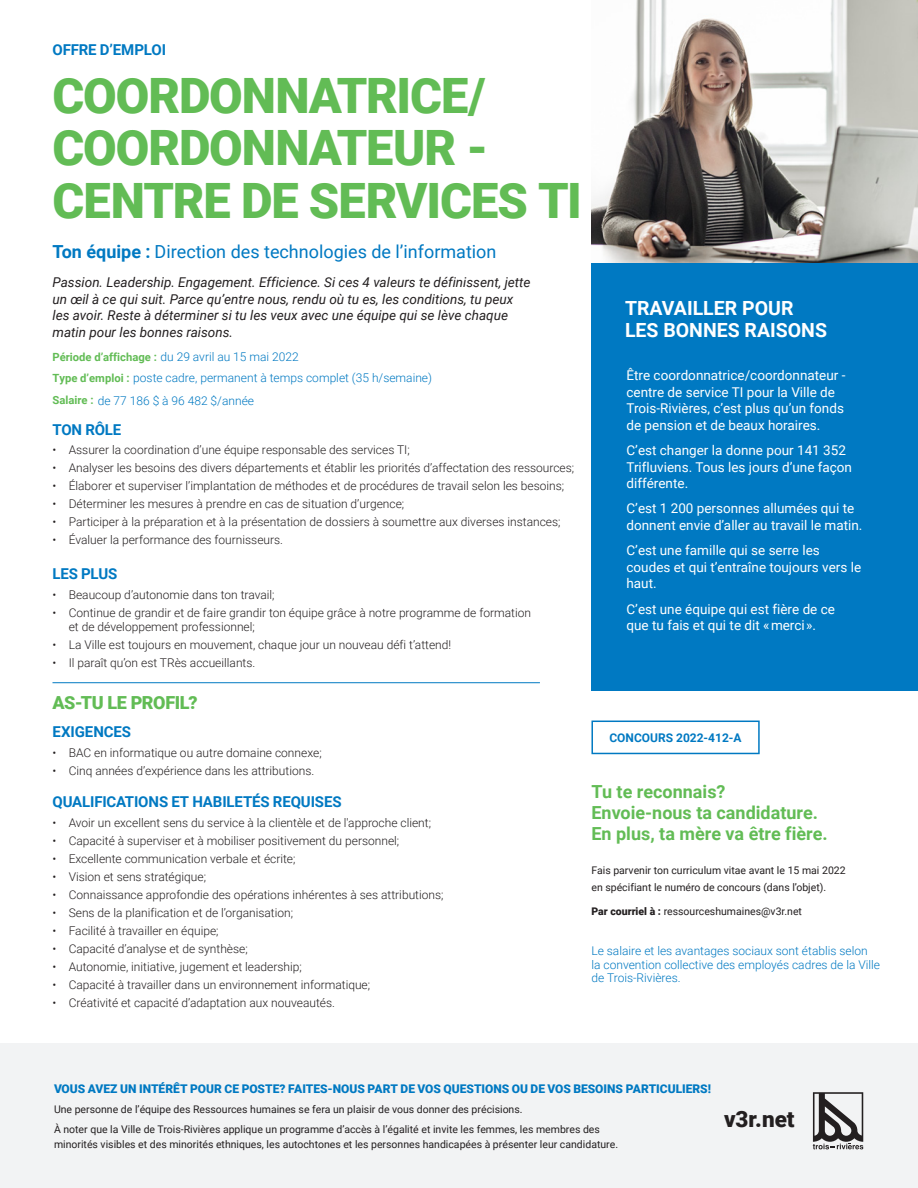
<style>
.page{position:relative;width:918px;height:1188px;background:#fff}
.page>*{position:absolute;margin:0;border:0;box-sizing:border-box;transform-origin:0 0}
.t1{font:900 48.75px/52.5px "Roboto";letter-spacing:-.025em;color:#62bc55}
.t2{font:900 22.5px "Roboto";color:#231f20}
.t3{font:700 19.5px/22.5px "Roboto";color:#fff}
.t4{font:700 18px/21px "Roboto";color:#62bc55}
.t5{font:18px "Roboto";color:#0079c2}
.t6{font:900 18px "Roboto";letter-spacing:-.02em;color:#62bc55}
.t7{font:700 15px "Roboto";letter-spacing:-.01em;color:#0079c2}
.t8{font:13.5px/16.5px "Roboto";color:#fff}
.t9{font:italic 13.5px/16.5px "Roboto";color:#231f20}
.t10{font:300 12px/13.5px "Roboto";color:#231f20}
.t11{font:300 12px/13.5px "Roboto";color:#0079c2}
.t12{font:900 12px "Roboto";color:#0079c2}
.t13{font:700 12px "Roboto";color:#0079c2}
.t14{font:10.5px/16.5px "Roboto";color:#231f20}
.s1{font-weight:700}
.s2{font-weight:700;font-size:11.25px;color:#62bc55}
.s3{font-weight:900}
</style>
<div class="page">
<div style="left:591px;top:263px;width:327px;height:428px;background:#0079c2"></div>
<hr style="left:52px;top:682px;width:488px;height:1px;background:#0079c2">
<img style="left:591px;top:0;width:327px;height:263px">
<svg style="left:591px;top:721px;width:169px;height:33px"></svg>
<div style="left:0;top:1043px;width:918px;height:144px;background:#f2f3f4"></div>
<svg style="left:813px;top:1092px;width:50px;height:57px"></svg>
<p class="t7" style="left:52px;top:39px;width:115px">OFFRE D’EMPLOI</p>
<h1 class="t1" style="left:52px;top:67px;width:531px">COORDONNATRICE/<br>COORDONNATEUR -<br>CENTRE DE SERVICES TI</h1>
<h3 class="t5" style="left:52px;top:239px;width:445px"><span class="s1">Ton équipe :</span> Direction des technologies de l’information</h3>
<p class="t9" style="left:52px;top:274px;width:480px">Passion. Leadership. Engagement. Efficience. Si ces 4 valeurs te définissent, jette un œil à ce qui suit. Parce qu’entre nous, rendu où tu es, les conditions, tu peux les avoir. Reste à déterminer si tu les veux avec une équipe qui se lève chaque matin pour les bonnes raisons.</p>
<p class="t11" style="left:52px;top:346px;width:381px;line-height:21px"><span class="s2">Période d’affichage :</span> du 29 avril au 15 mai 2022<br><span class="s2">Type d’emploi :</span> poste cadre, permanent à temps complet (35 h/semaine)</p>
<p class="t11" style="left:52px;top:393px;width:203px"><span class="s2">Salaire :</span> de 77 186 $ à 96 482 $/année</p>
<p class="t7" style="left:52px;top:419px;width:70px">TON RÔLE</p>
<p class="t10" style="left:52px;top:443px;width:359px">• Assurer la coordination d’une équipe responsable des services TI;</p>
<p class="t10" style="left:52px;top:461px;width:523px">• Analyser les besoins des divers départements et établir les priorités d’affectation des ressources;</p>
<p class="t10" style="left:52px;top:479px;width:513px">• Élaborer et superviser l’implantation de méthodes et de procédures de travail selon les besoins;</p>
<p class="t10" style="left:52px;top:497px;width:353px">• Déterminer les mesures à prendre en cas de situation d’urgence;</p>
<p class="t10" style="left:52px;top:515px;width:510px">• Participer à la préparation et à la présentation de dossiers à soumettre aux diverses instances;</p>
<p class="t10" style="left:52px;top:533px;width:232px">• Évaluer la performance des fournisseurs.</p>
<p class="t7" style="left:52px;top:563px;width:66px">LES PLUS</p>
<p class="t10" style="left:52px;top:588px;width:224px">• Beaucoup d’autonomie dans ton travail;</p>
<p class="t10" style="left:69px;top:606px;width:464px;text-indent:-16px">• Continue de grandir et de faire grandir ton équipe grâce à notre programme de formation et de développement professionnel;</p>
<p class="t10" style="left:52px;top:637px;width:400px">• La Ville est toujours en mouvement, chaque jour un nouveau défi t’attend!</p>
<p class="t10" style="left:52px;top:655px;width:204px">• Il paraît qu’on est TRès accueillants.</p>
<h3 class="t6" style="left:52px;top:690px;width:147px">AS-TU LE PROFIL?</h3>
<p class="t7" style="left:52px;top:721px;width:80px">EXIGENCES</p>
<p class="t10" style="left:52px;top:746px;width:271px">• BAC en informatique ou autre domaine connexe;</p>
<p class="t10" style="left:52px;top:764px;width:263px">• Cinq années d’expérience dans les attributions.</p>
<p class="t7" style="left:52px;top:792px;width:291px">QUALIFICATIONS ET HABILETÉS REQUISES</p>
<p class="t10" style="left:52px;top:815px;width:380px">• Avoir un excellent sens du service à la clientèle et de l'approche client;</p>
<p class="t10" style="left:52px;top:833px;width:348px">• Capacité à superviser et à mobiliser positivement du personnel;</p>
<p class="t10" style="left:52px;top:851px;width:245px">• Excellente communication verbale et écrite;</p>
<p class="t10" style="left:52px;top:869px;width:155px">• Vision et sens stratégique;</p>
<p class="t10" style="left:52px;top:887px;width:393px">• Connaissance approfondie des opérations inhérentes à ses attributions;</p>
<p class="t10" style="left:52px;top:905px;width:242px">• Sens de la planification et de l’organisation;</p>
<p class="t10" style="left:52px;top:923px;width:168px">• Facilité à travailler en équipe;</p>
<p class="t10" style="left:52px;top:941px;width:197px">• Capacité d’analyse et de synthèse;</p>
<p class="t10" style="left:52px;top:959px;width:251px">• Autonomie, initiative, jugement et leadership;</p>
<p class="t10" style="left:52px;top:977px;width:319px">• Capacité à travailler dans un environnement informatique;</p>
<p class="t10" style="left:52px;top:995px;width:284px">• Créativité et capacité d’adaptation aux nouveautés.</p>
<h3 class="t3" style="left:625px;top:296px;width:204px">TRAVAILLER POUR<br>LES BONNES RAISONS</h3>
<p class="t8" style="left:627px;top:366px;width:220px">Être coordonnatrice/coordonnateur - centre de service TI pour la Ville de Trois-Rivières, c’est plus qu’un fonds de pension et de beaux horaires.</p>
<p class="t8" style="left:627px;top:441px;width:227px">C’est changer la donne pour 141 352<br>Trifluviens. Tous les jours d’une façon différente.</p>
<p class="t8" style="left:627px;top:500px;width:237px">C’est 1 200 personnes allumées qui te donnent envie d’aller au travail le matin.</p>
<p class="t8" style="left:627px;top:542px;width:236px">C’est une famille qui se serre les coudes et qui t’entraîne toujours vers le haut.</p>
<p class="t8" style="left:627px;top:600px;width:210px">C’est une équipe qui est fière de ce que tu fais et qui te dit « merci ».</p>
<p class="t13" style="left:609px;top:730px;width:134px">CONCOURS 2022-412-A</p>
<h3 class="t4" style="left:591px;top:780px;width:238px">Tu te reconnais?<br>Envoie-nous ta candidature.<br>En plus, ta mère va être fière.</h3>
<p class="t14" style="left:591px;top:862px;width:256px">Fais parvenir ton curriculum vitae avant le 15 mai 2022 en spécifiant le numéro de concours (dans l’objet).</p>
<p class="t14" style="left:591px;top:903px;width:212px"><span class="s3">Par courriel à :</span> ressourceshumaines@v3r.net</p>
<p class="t11" style="left:591px;top:944px;width:290px">Le salaire et les avantages sociaux sont établis selon<br>la convention collective des employés cadres de la Ville de Trois-Rivières.</p>
<p class="t12" style="left:54px;top:1081px;width:659px">VOUS AVEZ UN INTÉRÊT POUR CE POSTE? FAITES-NOUS PART DE VOS QUESTIONS OU DE VOS BESOINS PARTICULIERS!</p>
<p class="t14" style="left:54px;top:1100px;width:547px;line-height:19.5px">Une personne de l’équipe des Ressources humaines se fera un plaisir de vous donner des précisions.<br>À noter que la Ville de Trois-Rivières applique un programme d’accès à l’égalité et invite les femmes, les membres des</p>
<p class="t14" style="left:54px;top:1136px;width:566px">minorités visibles et des minorités ethniques, les autochtones et les personnes handicapées à présenter leur candidature.</p>
<h2 class="t2" style="left:724px;top:1104px;width:72px">v3r.net</h2>
</div>
